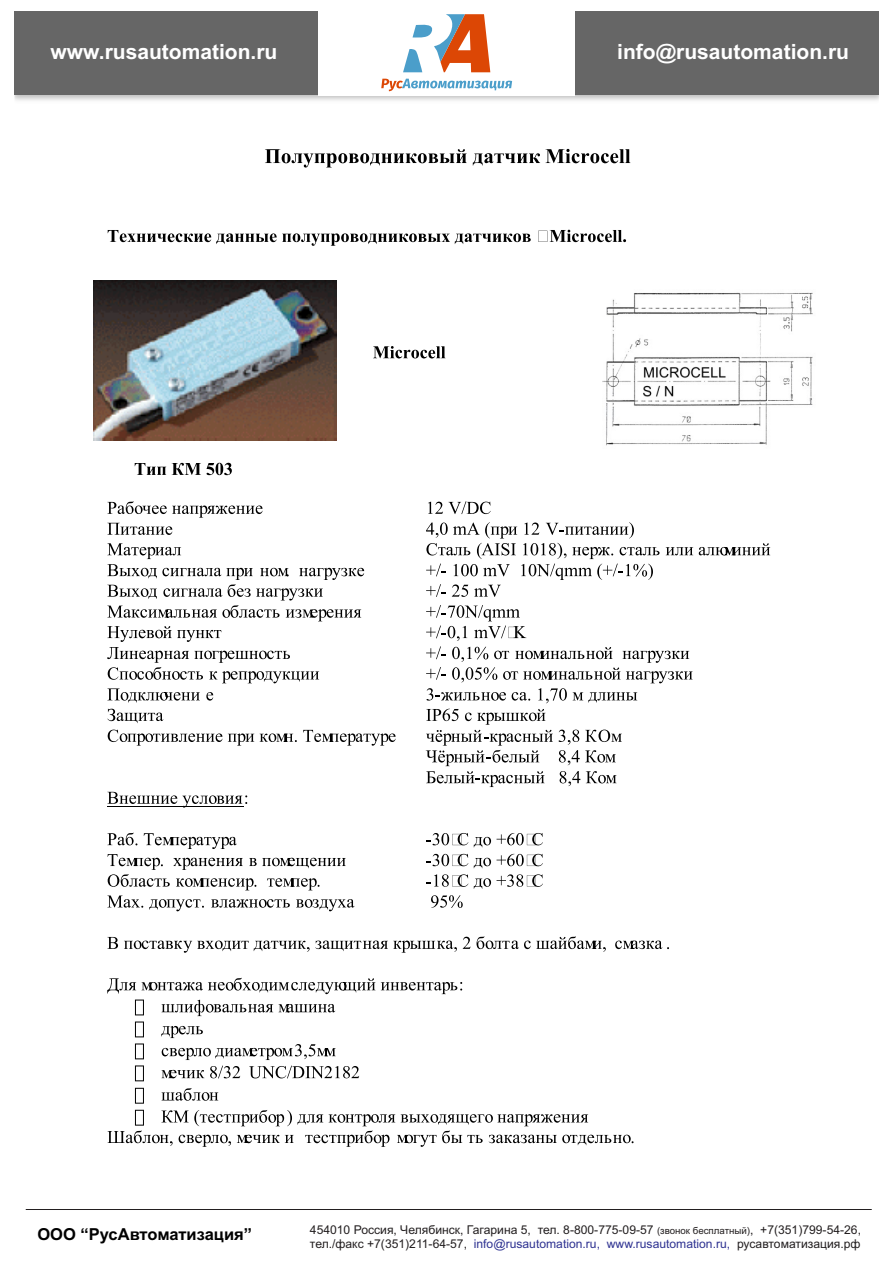
<style>
.page{position:relative;width:893px;height:1262px;background:#fff}
.page>*{position:absolute;margin:0;border:0;box-sizing:border-box;transform-origin:0 0}
.t1{font:700 21px "Arial";color:#fff}
.t2{font:700 16.5px "Arial";color:#000}
.t3{font:12.15px "Arial";color:#231f20}
.t4{font:12.15px "Arial";color:#2e3291}
.t5{font:9.75px "Arial";color:#231f20}
.s1{color:#231f20}
</style>
<div class="page">
<div style="left:14px;top:11px;width:864px;height:83px;background:#666"></div>
<hr style="left:14px;top:93px;width:864px;height:2px;background:#666">
<svg style="left:265px;top:149px;width:365px;height:18px"></svg>
<svg style="left:108px;top:230px;width:422px;height:16px"></svg>
<svg style="left:538px;top:230px;width:88px;height:12px"></svg>
<svg style="left:373px;top:346px;width:72px;height:12px"></svg>
<svg style="left:135px;top:463px;width:97px;height:12px"></svg>
<svg style="left:107px;top:501px;width:155px;height:16px"></svg>
<svg style="left:428px;top:501px;width:62px;height:13px"></svg>
<svg style="left:107px;top:523px;width:65px;height:12px"></svg>
<svg style="left:426px;top:522px;width:344px;height:75px"></svg>
<svg style="left:107px;top:543px;width:257px;height:159px"></svg>
<svg style="left:107px;top:708px;width:56px;height:15px"></svg>
<svg style="left:108px;top:729px;width:287px;height:16px"></svg>
<svg style="left:426px;top:605px;width:266px;height:182px"></svg>
<svg style="left:107px;top:791px;width:140px;height:15px"></svg>
<hr style="left:107px;top:806px;width:137px;height:1px;background:#000">
<svg style="left:426px;top:833px;width:42px;height:12px"></svg>
<svg style="left:474px;top:833px;width:69px;height:14px"></svg>
<svg style="left:426px;top:854px;width:42px;height:12px"></svg>
<svg style="left:474px;top:854px;width:69px;height:14px"></svg>
<svg style="left:426px;top:874px;width:42px;height:12px"></svg>
<svg style="left:474px;top:874px;width:69px;height:14px"></svg>
<svg style="left:107px;top:832px;width:247px;height:79px"></svg>
<svg style="left:431px;top:895px;width:31px;height:13px"></svg>
<svg style="left:107px;top:936px;width:498px;height:16px"></svg>
<svg style="left:615px;top:940px;width:54px;height:9px"></svg>
<svg style="left:107px;top:977px;width:355px;height:104px"></svg>
<svg style="left:135px;top:1087px;width:9px;height:16px"></svg>
<svg style="left:161px;top:1088px;width:57px;height:12px"></svg>
<svg style="left:107px;top:1109px;width:526px;height:37px"></svg>
<img style="left:94px;top:281px;width:243px;height:159px">
<img style="left:602px;top:292px;width:211px;height:154px">
<div style="left:318px;top:11px;width:257px;height:84px;background:#fff"></div>
<svg style="left:381px;top:79px;width:131px;height:12px"></svg>
<svg style="left:403px;top:14px;width:87px;height:58px"></svg>
<hr style="left:26px;top:1209px;width:845px;height:1px;background:#231f20">
<h1 class="t1" style="left:51px;top:44px;width:228px">www.rusautomation.ru</h1>
<h1 class="t1" style="left:617px;top:44px;width:233px">info@rusautomation.ru</h1>
<h2 class="t2" style="left:37px;top:1228px;width:216px">ООО “РусАвтоматизация”</h2>
<p class="t3" style="left:310px;top:1222px;width:222px">454010 Россия, Челябинск, Гагарина 5,</p>
<p class="t3" style="left:537px;top:1222px;width:117px">тел. 8-800-775-09-57</p>
<p class="t3" style="left:750px;top:1222px;width:112px">, +7(351)799-54-26,</p>
<p class="t4" style="left:310px;top:1237px;width:422px"><span class="s1">тел./факс +7(351)211-64-57,</span> info@rusautomation.ru, www.rusautomation.ru,</p>
<p class="t5" style="left:657px;top:1224px;width:95px">(звонок бесплатный)</p>
<p class="t3" style="left:737px;top:1237px;width:125px">русавтоматизация.рф</p>
</div>
